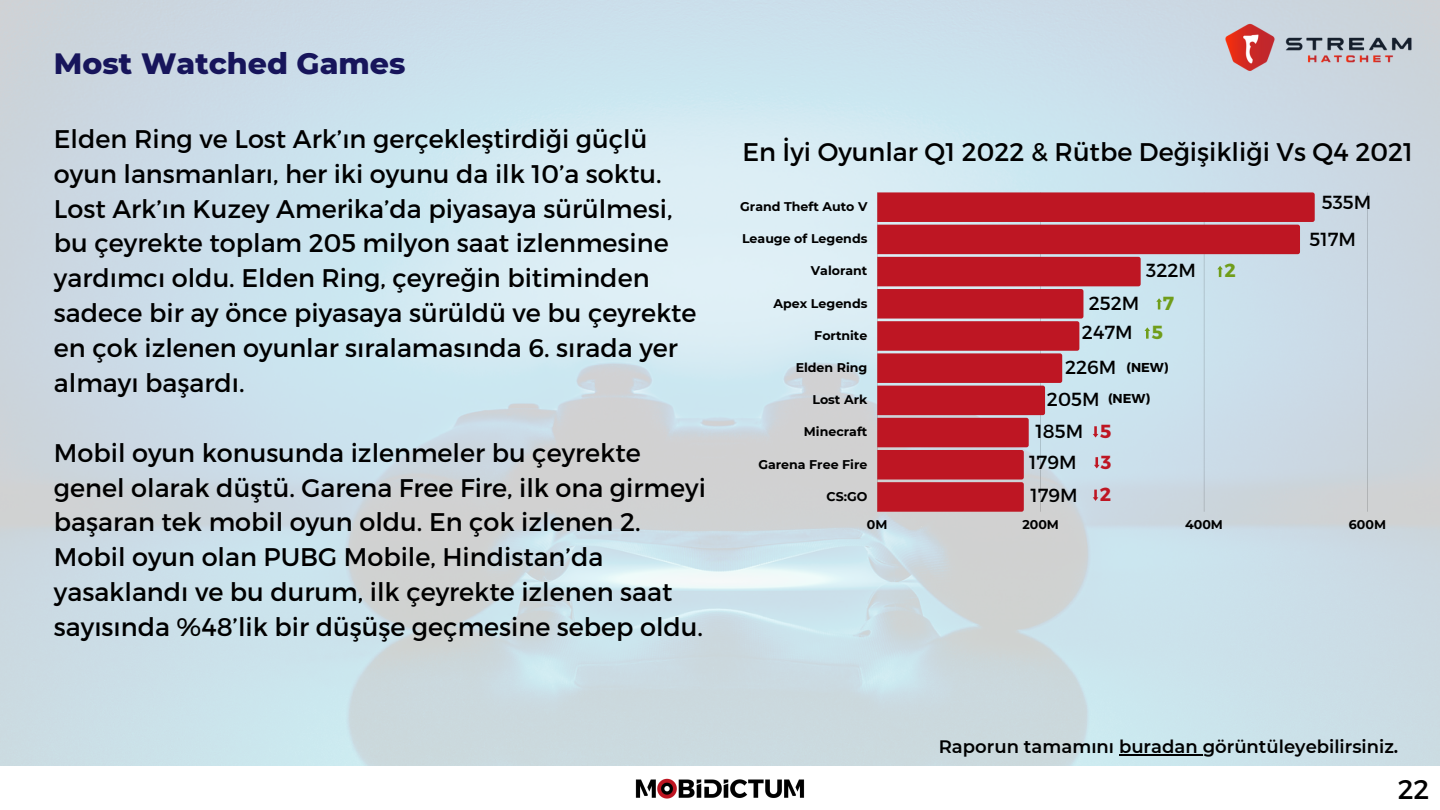
<style>
.page{position:relative;width:1440px;height:810px;background:#fff}
.page>*{position:absolute;margin:0;border:0;box-sizing:border-box;transform-origin:0 0}
.t1{font:800 30px "Montserrat";color:#17155b}
.t2{font:27px "Montserrat";color:#000}
.t3{font:25.5px/34.8px "Montserrat";color:#000}
.t4{font:18.9px "Montserrat";color:#000}
.t5{font:700 18.9px "Montserrat";color:#709d1a}
.t6{font:700 18.9px "Montserrat";color:#be1623}
.t7{font:600 18px "Montserrat";color:#000}
.t8{font:700 12.9px "Montserrat";color:#000}
.t9{font:700 12.6px "Montserrat";color:#000}
</style>
<div class="page">
<img style="left:0;top:0;width:1440px;height:766px">
<img style="left:616px;top:759px;width:207px;height:40px">
<svg style="left:877px;top:192px;width:491px;height:320px;background:#c58691"></svg>
<svg style="left:1312px;top:192px;width:3px;height:30px"></svg>
<svg style="left:1298px;top:225px;width:2px;height:29px"></svg>
<svg style="left:1138px;top:257px;width:3px;height:29px"></svg>
<svg style="left:1077px;top:289px;width:6px;height:62px"></svg>
<svg style="left:1060px;top:353px;width:2px;height:30px"></svg>
<svg style="left:1043px;top:386px;width:2px;height:29px"></svg>
<svg style="left:1021px;top:418px;width:8px;height:94px"></svg>
<svg style="left:1217px;top:266px;width:6px;height:11px"></svg>
<svg style="left:1093px;top:426px;width:5px;height:12px"></svg>
<svg style="left:1094px;top:457px;width:6px;height:11px"></svg>
<svg style="left:1093px;top:490px;width:5px;height:11px"></svg>
<svg style="left:1156px;top:298px;width:6px;height:11px"></svg>
<svg style="left:1144px;top:327px;width:6px;height:12px"></svg>
<img style="left:1224px;top:14px;width:190px;height:67px">
<hr style="left:1119px;top:754px;width:84px;height:1px;background:#000">
<p class="t1" style="left:54px;top:44px;width:353px">Most Watched Games</p>
<p class="t3" style="left:54px;top:120px;width:644px">Elden Ring ve Lost Ark’ın gerçekleştirdiği güçlü oyun lansmanları, her iki oyunu da ilk 10’a soktu.<br>Lost Ark’ın Kuzey Amerika’da piyasaya sürülmesi, bu çeyrekte toplam 205 milyon saat izlenmesine yardımcı oldu. Elden Ring, çeyreğin bitiminden sadece bir ay önce piyasaya sürüldü ve bu çeyrekte en çok izlenen oyunlar sıralamasında 6. sırada yer almayı başardı.</p>
<p class="t3" style="left:54px;top:434px;width:653px">Mobil oyun konusunda izlenmeler bu çeyrekte genel olarak düştü. Garena Free Fire, ilk ona girmeyi başaran tek mobil oyun oldu. En çok izlenen 2.<br>Mobil oyun olan PUBG Mobile, Hindistan’da yasaklandı ve bu durum, ilk çeyrekte izlenen saat sayısında %48’lik bir düşüşe geçmesine sebep oldu.</p>
<p class="t3" style="left:742px;top:134px;width:672px">En İyi Oyunlar Q1 2022 &amp; Rütbe Değişikliği Vs Q4 2021</p>
<p class="t4" style="left:1322px;top:190px;width:51px">535M</p>
<p class="t4" style="left:1309px;top:227px;width:48px">517M</p>
<p class="t4" style="left:1146px;top:258px;width:51px">322M</p>
<p class="t5" style="left:1225px;top:258px;width:13px">2</p>
<p class="t5" style="left:1163px;top:291px;width:13px">7</p>
<p class="t5" style="left:1152px;top:320px;width:13px">5</p>
<p class="t9" style="left:740px;top:199px;width:129px">Grand Theft Auto V</p>
<p class="t9" style="left:742px;top:231px;width:127px">Leauge of Legends</p>
<p class="t9" style="left:811px;top:263px;width:58px">Valorant</p>
<p class="t9" style="left:774px;top:295px;width:95px">Apex Legends</p>
<p class="t9" style="left:814px;top:328px;width:55px">Fortnite</p>
<p class="t9" style="left:796px;top:360px;width:73px">Elden Ring</p>
<p class="t9" style="left:812px;top:392px;width:56px">Lost Ark</p>
<p class="t9" style="left:804px;top:424px;width:65px">Minecraft</p>
<p class="t9" style="left:758px;top:456px;width:111px">Garena Free Fire</p>
<p class="t9" style="left:827px;top:489px;width:42px">CS:GO</p>
<p class="t4" style="left:1089px;top:291px;width:52px">252M</p>
<p class="t4" style="left:1082px;top:320px;width:52px">247M</p>
<p class="t4" style="left:1065px;top:355px;width:53px">226M</p>
<p class="t4" style="left:1047px;top:387px;width:54px">205M</p>
<p class="t4" style="left:1036px;top:419px;width:49px">185M</p>
<p class="t4" style="left:1029px;top:450px;width:49px">179M</p>
<p class="t4" style="left:1030px;top:483px;width:49px">179M</p>
<p class="t8" style="left:1127px;top:359px;width:43px">(NEW)</p>
<p class="t8" style="left:1108px;top:390px;width:43px">(NEW)</p>
<p class="t6" style="left:1100px;top:419px;width:13px">5</p>
<p class="t6" style="left:1101px;top:450px;width:12px">3</p>
<p class="t6" style="left:1100px;top:482px;width:13px">2</p>
<p class="t9" style="left:867px;top:517px;width:22px">0M</p>
<p class="t9" style="left:1022px;top:517px;width:38px">200M</p>
<p class="t9" style="left:1185px;top:517px;width:39px">400M</p>
<p class="t9" style="left:1349px;top:517px;width:39px">600M</p>
<p class="t7" style="left:939px;top:736px;width:461px">Raporun tamamını buradan görüntüleyebilirsiniz.</p>
<p class="t2" style="left:1398px;top:772px;width:33px">22</p>
</div>
